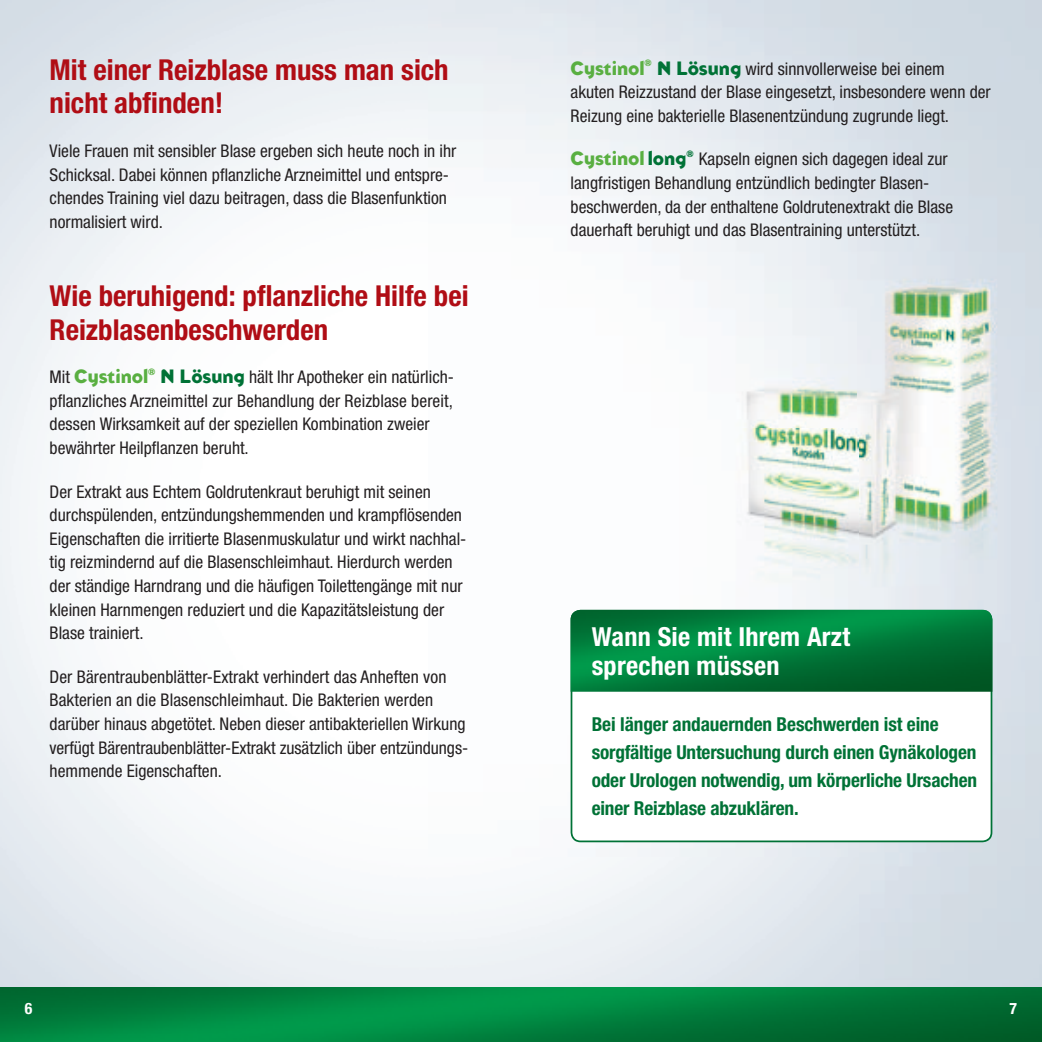
<style>
.page{position:relative;width:1042px;height:1042px;background:#fff}
.page>*{position:absolute;margin:0;border:0;box-sizing:border-box;transform-origin:0 0}
.t1{font:700 condensed 28.88px/33.2px "Helvetica Neue LT Pro";color:#b00d15}
.t2{font:700 condensed 26.25px/29.8px "Helvetica Neue LT Pro";letter-spacing:.01em;color:#fff}
.t3{font:700 condensed 19.25px/28px "Helvetica Neue LT Pro";letter-spacing:-.01em;color:#007236}
.t4{font:condensed 17.5px/23.6px "Helvetica Neue LT Pro";color:#231f20}
.t5{font:700 condensed 15.75px "Helvetica Neue LT Pro";color:#fff}
.s1{font-family:"Blindfish";font-weight:700;font-stretch:normal;font-size:19.25px;color:#59af41}
.s2{font-family:"Blindfish";font-weight:700;font-stretch:normal;font-size:19.25px;color:#007236}
</style>
<div class="page">
<img style="left:0;top:0;width:1042px;height:987px">
<svg style="left:570px;top:692px;width:422px;height:150px"></svg>
<img style="left:0;top:987px;width:1042px;height:55px">
<img style="left:570px;top:610px;width:422px;height:82px">
<h1 class="t1" style="left:50px;top:53px;width:401px">Mit einer Reizblase muss man sich nicht abfinden!</h1>
<p class="t4" style="left:50px;top:139px;width:408px">Viele Frauen mit sensibler Blase ergeben sich heute noch in ihr Schick sal. Dabei können pflanzliche Arznei mittel und entspre&shy;chendes Training viel dazu beitragen, dass die Blasenfunktion normalisiert wird.</p>
<h1 class="t1" style="left:50px;top:279px;width:420px">Wie beruhigend: pflanzliche Hilfe bei<br>Reizblasenbeschwerden</h1>
<p class="t4" style="left:50px;top:365px;width:406px">Mit <span class="s1">Cystinol</span><sup>®</sup> <span class="s2">N Lösung</span> hält Ihr Apotheker ein natürlich&shy;pflanzliches Arzneimittel zur Behandlung der Reizblase bereit, dessen Wirksamkeit auf der speziellen Kombination zweier bewährter Heilpflanzen beruht.</p>
<p class="t4" style="left:50px;top:479px;width:418px">Der Extrakt aus Echtem Goldrutenkraut beruhigt mit seinen durch spülenden, entzündungshemmenden und krampflösenden Eigenschaften die irritierte Blasenmuskulatur und wirkt nachhal&shy;tig reizmindernd auf die Blasenschleimhaut. Hierdurch werden der ständige Harndrang und die häufigen Toilettengänge mit nur kleinen Harnmengen reduziert und die Kapazitätsleistung der Blase trainiert.</p>
<p class="t4" style="left:50px;top:665px;width:420px">Der Bärentraubenblätter-Extrakt verhindert das Anheften von Bakterien an die Blasenschleimhaut. Die Bakterien werden darüber hinaus abgetötet. Neben dieser antibakteriellen Wirkung verfügt Bärentraubenblätter-Extrakt zusätzlich über entzündungs&shy;hemmende Eigenschaften.</p>
<p class="t4" style="left:570px;top:56px;width:422px"><span class="s1">Cystinol</span><sup>®</sup> <span class="s2">N Lösung</span> wird sinnvollerweise bei einem akuten Reizzustand der Blase eingesetzt, insbesondere wenn der<br>Reizung eine bakterielle Blasenentzündung zugrunde liegt.</p>
<p class="t4" style="left:570px;top:147px;width:384px"><span class="s1">Cystinol</span> <span class="s2">long</span><sup>®</sup> Kapseln eignen sich dagegen ideal zur langfristi gen Behandlung entzündlich bedingter Blasen&shy;beschwerden, da der enthaltene Goldrutenextrakt die Blase dauerhaft beruhigt und das Blasentraining unterstützt.</p>
<h2 class="t2" style="left:592px;top:621px;width:260px">Wann Sie mit Ihrem Arzt sprechen müssen</h2>
<p class="t3" style="left:592px;top:710px;width:387px">Bei länger andauernden Beschwerden ist eine<br>sorg fältige Untersuchung durch einen Gynäkolo gen oder Urologen notwendig, um körperliche Ursachen einer Reizblase abzuklären.</p>
<p class="t5" style="left:25px;top:998px;width:9px">6</p>
<p class="t5" style="left:1009px;top:998px;width:9px">7</p>
</div>
